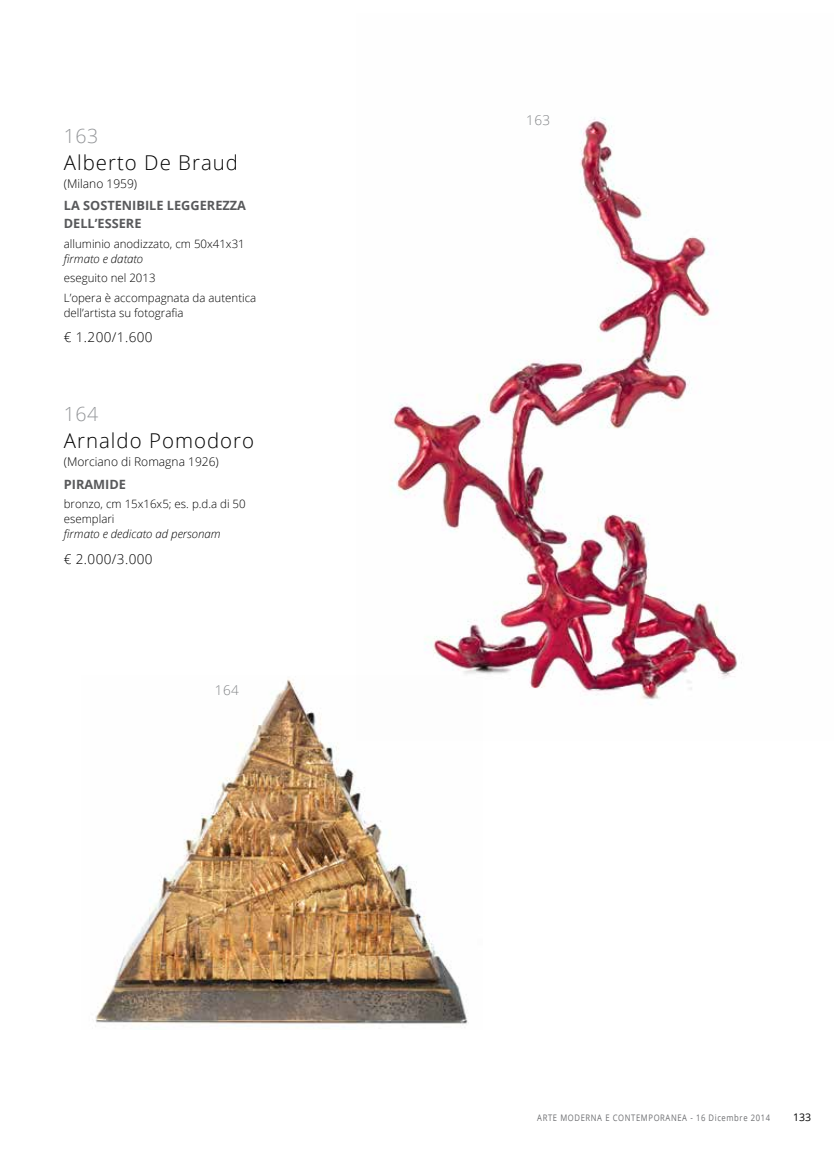
<style>
.page{position:relative;width:834px;height:1149px;background:#fff}
.page>*{position:absolute;margin:0;border:0;box-sizing:border-box;transform-origin:0 0}
.t1{font:300 20.4px "Open Sans";letter-spacing:.05em;color:#000}
.t2{font:300 19.5px "Open Sans";letter-spacing:.03em;color:#939598}
.t3{font:300 13.5px "Open Sans";letter-spacing:.03em;color:#000}
.t4{font:300 13.5px "Open Sans";letter-spacing:.03em;color:#808285}
.t5{font:700 12.75px/18px "Open Sans";color:#58595b}
.t6{font:300 12px "Open Sans";color:#000}
.t7{font:300 11.55px/19.5px "Open Sans";color:#000}
.t8{font:italic 300 11.55px "Open Sans";color:#000}
.t9{font:10.5px "Open Sans";color:#000}
.t10{font:9px "Open Sans";letter-spacing:.08em;color:#6d6e71;scale:.85 1}
</style>
<div class="page">
<img style="left:391px;top:117px;width:351px;height:588px">
<img style="left:95px;top:675px;width:388px;height:350px">
<h2 class="t2" style="left:64px;top:122px;width:36px">163</h2>
<h1 class="t1" style="left:64px;top:148px;width:176px">Alberto De Braud</h1>
<p class="t6" style="left:64px;top:175px;width:75px">(Milano 1959)</p>
<p class="t5" style="left:64px;top:196px;width:184px">LA SOSTENIBILE LEGGEREZZA<br>DELL’ESSERE</p>
<p class="t7" style="left:64px;top:233px;width:182px">alluminio anodizzato, cm 50x41x31</p>
<p class="t8" style="left:64px;top:250px;width:81px">firmato e datato</p>
<p class="t7" style="left:64px;top:268px;width:194px">eseguito nel 2013<br>L’opera è accompagnata da autentica</p>
<p class="t7" style="left:64px;top:302px;width:121px">dell’artista su fotografia</p>
<p class="t3" style="left:64px;top:328px;width:90px">€ 1.200/1.600</p>
<h2 class="t2" style="left:64px;top:401px;width:36px">164</h2>
<h1 class="t1" style="left:64px;top:427px;width:192px">Arnaldo Pomodoro</h1>
<p class="t6" style="left:64px;top:453px;width:156px">(Morciano di Romagna 1926)</p>
<p class="t5" style="left:64px;top:475px;width:64px">PIRAMIDE</p>
<p class="t7" style="left:64px;top:496px;width:183px;line-height:15px">bronzo, cm 15x16x5; es. p.d.a di 50 esemplari</p>
<p class="t8" style="left:64px;top:526px;width:158px">firmato e dedicato ad personam</p>
<p class="t3" style="left:64px;top:549px;width:90px">€ 2.000/3.000</p>
<p class="t4" style="left:215px;top:681px;width:25px">164</p>
<p class="t4" style="left:526px;top:111px;width:25px">163</p>
<p class="t10" style="left:537px;top:1110px;width:275px">ARTE MODERNA E CONTEMPORANEA - 16 Dicembre 2014</p>
<p class="t9" style="left:792px;top:1109px;width:20px">133</p>
</div>
